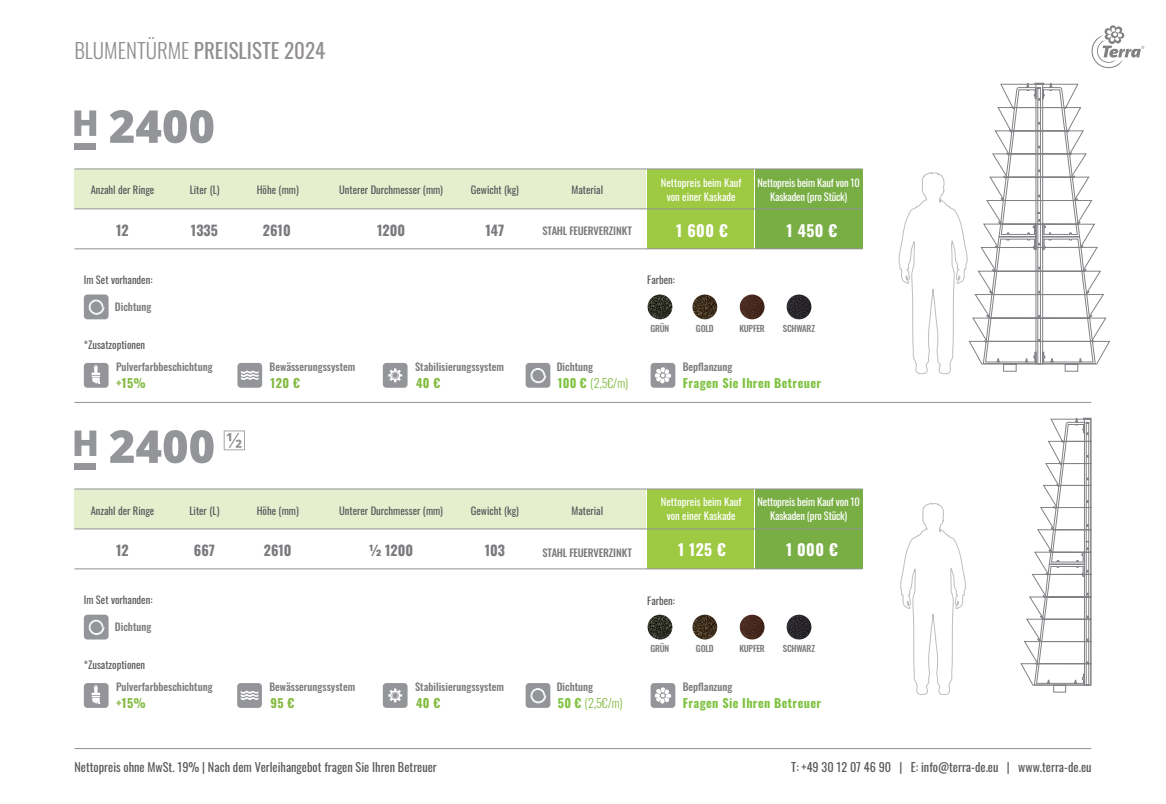
<style>
.page{position:relative;width:1166px;height:804px;background:#fff}
.page>*{position:absolute;margin:0;border:0;box-sizing:border-box;transform-origin:0 0}
.t1{font:21px "Oswald";color:#928e92}
.t2{font:700 15.75px "Oswald";letter-spacing:.03em;color:#fff}
.t3{font:700 14px "Oswald";color:#797a7d}
.t4{font:12.25px "Oswald";color:#58595b}
.t5{font:700 12.25px "Oswald";letter-spacing:.03em;color:#80c342}
.t6{font:300 12.25px "Oswald";color:#83ba41}
.t7{font:700 12.25px "Oswald";letter-spacing:.03em;color:#83ba41}
.t8{font:10.5px "Oswald";color:#58595b}
.t9{font:500 10.5px "Oswald";color:#797a7d}
.t10{font:10.5px/14px "Oswald";letter-spacing:-.02em;color:#fff;text-align:center}
.t11{font:10.5px/14px "Oswald";color:#fff;text-align:center}
.t12{font:500 10.5px "Oswald";letter-spacing:-.02em;color:#797a7d}
.t13{font:500 8.75px "Oswald";letter-spacing:-.025em;color:#797a7d}
.s1{font-weight:300}
.s2{font-weight:700;color:#80c342}
.s3{color:#80c342}
</style>
<div class="page">
<div style="left:647px;top:488px;width:107px;height:80px;background:#9ec942"></div>
<div style="left:755px;top:488px;width:107px;height:80px;background:#79ae45"></div>
<div style="left:647px;top:169px;width:107px;height:80px;background:#9ec942"></div>
<div style="left:755px;top:169px;width:107px;height:80px;background:#79ae45"></div>
<div style="left:74px;top:169px;width:571px;height:39px;background:#e5efce"></div>
<div style="left:74px;top:489px;width:571px;height:39px;background:#e5efce"></div>
<hr style="left:74px;top:168px;width:788px;height:1px;background:#929293">
<hr style="left:74px;top:488px;width:788px;height:1px;background:#929293">
<hr style="left:74px;top:208px;width:788px;height:1px;background:#929293">
<hr style="left:74px;top:528px;width:788px;height:1px;background:#929293">
<hr style="left:74px;top:248px;width:788px;height:1px;background:#929293">
<hr style="left:74px;top:402px;width:1017px;height:1px;background:#929293">
<hr style="left:74px;top:748px;width:1017px;height:1px;background:#929293">
<hr style="left:74px;top:568px;width:788px;height:1px;background:#929293">
<svg style="left:74px;top:110px;width:22px;height:26px"></svg>
<svg style="left:110px;top:110px;width:103px;height:33px"></svg>
<div style="left:74px;top:143px;width:22px;height:7px;background:#939598"></div>
<svg style="left:224px;top:430px;width:21px;height:20px"></svg>
<svg style="left:75px;top:430px;width:21px;height:26px"></svg>
<svg style="left:110px;top:430px;width:104px;height:33px"></svg>
<div style="left:75px;top:463px;width:21px;height:7px;background:#939598"></div>
<svg style="left:900px;top:503px;width:66px;height:192px"></svg>
<svg style="left:1020px;top:418px;width:71px;height:275px"></svg>
<svg style="left:898px;top:172px;width:70px;height:203px"></svg>
<svg style="left:968px;top:83px;width:142px;height:289px"></svg>
<svg style="left:1091px;top:25px;width:53px;height:43px"></svg>
<div style="left:383px;top:363px;width:24px;height:25px;background:#939598;border-radius:4px"></div>
<svg style="left:388px;top:368px;width:14px;height:14px"></svg>
<div style="left:237px;top:363px;width:25px;height:25px;background:#939598;border-radius:4px"></div>
<svg style="left:241px;top:370px;width:18px;height:10px"></svg>
<div style="left:650px;top:363px;width:25px;height:25px;background:#939598;border-radius:4px"></div>
<svg style="left:654px;top:367px;width:18px;height:17px"></svg>
<div style="left:84px;top:363px;width:25px;height:25px;background:#939598;border-radius:4px"></div>
<svg style="left:92px;top:365px;width:9px;height:19px"></svg>
<div style="left:526px;top:363px;width:24px;height:25px;background:#939598;border-radius:4px"></div>
<svg style="left:530px;top:368px;width:16px;height:15px"></svg>
<div style="left:383px;top:683px;width:24px;height:25px;background:#939598;border-radius:4px"></div>
<svg style="left:388px;top:688px;width:14px;height:14px"></svg>
<div style="left:237px;top:683px;width:25px;height:25px;background:#939598;border-radius:4px"></div>
<svg style="left:241px;top:690px;width:17px;height:10px"></svg>
<div style="left:650px;top:683px;width:25px;height:25px;background:#939598;border-radius:4px"></div>
<svg style="left:654px;top:687px;width:17px;height:17px"></svg>
<div style="left:84px;top:683px;width:25px;height:25px;background:#939598;border-radius:4px"></div>
<svg style="left:92px;top:685px;width:9px;height:19px"></svg>
<div style="left:526px;top:683px;width:24px;height:25px;background:#939598;border-radius:4px"></div>
<svg style="left:530px;top:688px;width:16px;height:15px"></svg>
<div style="left:84px;top:294px;width:25px;height:25px;background:#939598;border-radius:4px"></div>
<svg style="left:89px;top:300px;width:15px;height:15px"></svg>
<div style="left:84px;top:614px;width:25px;height:25px;background:#939598;border-radius:4px"></div>
<svg style="left:89px;top:620px;width:15px;height:15px"></svg>
<img style="left:647px;top:294px;width:25px;height:25px;border-radius:12px">
<img style="left:647px;top:614px;width:25px;height:25px;border-radius:12px">
<img style="left:692px;top:294px;width:25px;height:25px;border-radius:12px">
<img style="left:692px;top:614px;width:25px;height:25px;border-radius:12px">
<img style="left:740px;top:294px;width:24px;height:25px;border-radius:12px">
<img style="left:740px;top:614px;width:24px;height:25px;border-radius:12px">
<img style="left:786px;top:294px;width:25px;height:25px;border-radius:12px">
<img style="left:786px;top:614px;width:25px;height:25px;border-radius:12px">
<h1 class="t1" style="left:74px;top:32px;width:252px"><span class="s1">BLUMENTÜRME</span> PREISLISTE 2024</h1>
<p class="t8" style="left:91px;top:180px;width:65px">Anzahl der Ringe</p>
<h3 class="t3" style="left:116px;top:223px;width:14px">12</h3>
<p class="t8" style="left:84px;top:271px;width:70px">Im Set vorhanden:</p>
<p class="t9" style="left:115px;top:301px;width:38px">Dichtung</p>
<p class="t8" style="left:84px;top:335px;width:63px">*Zusatzoptionen</p>
<p class="t8" style="left:190px;top:180px;width:32px">Liter (L)</p>
<h3 class="t3" style="left:191px;top:223px;width:28px">1335</h3>
<p class="t8" style="left:257px;top:180px;width:43px">Höhe (mm)</p>
<h3 class="t3" style="left:263px;top:223px;width:29px">2610</h3>
<p class="t8" style="left:339px;top:180px;width:105px">Unterer Durchmesser (mm)</p>
<h3 class="t3" style="left:377px;top:223px;width:30px">1200</h3>
<p class="t8" style="left:471px;top:180px;width:50px">Gewicht (kg)</p>
<h3 class="t3" style="left:485px;top:223px;width:20px">147</h3>
<p class="t8" style="left:571px;top:180px;width:33px">Material</p>
<p class="t12" style="left:543px;top:225px;width:91px">STAHL FEUERVERZINKT</p>
<p class="t11" style="left:661px;top:175px;width:82px">Nettopreis beim Kauf von einer Kaskade</p>
<h2 class="t2" style="left:676px;top:222px;width:53px">1 600 €</h2>
<p class="t8" style="left:647px;top:271px;width:29px">Farben:</p>
<p class="t10" style="left:757px;top:175px;width:104px">Nettopreis beim Kauf von 10<br>Kaskaden (pro Stück)</p>
<h2 class="t2" style="left:786px;top:222px;width:52px">1 450 €</h2>
<p class="t13" style="left:650px;top:324px;width:20px">GRÜN</p>
<p class="t13" style="left:696px;top:324px;width:19px">GOLD</p>
<p class="t13" style="left:739px;top:324px;width:27px">KUPFER</p>
<p class="t13" style="left:783px;top:324px;width:34px">SCHWARZ</p>
<p class="t9" style="left:116px;top:361px;width:98px">Pulverfarbbeschichtung</p>
<p class="t9" style="left:270px;top:361px;width:87px">Bewässerungssystem</p>
<p class="t9" style="left:415px;top:361px;width:91px">Stabilisierungssystem</p>
<p class="t9" style="left:557px;top:361px;width:38px">Dichtung</p>
<p class="t9" style="left:683px;top:361px;width:51px">Bepflanzung</p>
<p class="t7" style="left:116px;top:376px;width:31px">+15%</p>
<p class="t7" style="left:271px;top:376px;width:31px">120 €</p>
<p class="t7" style="left:416px;top:376px;width:26px">40 €</p>
<p class="t6" style="left:558px;top:372px;width:72px"><span class="s2">100 €</span> <span class="s3">(</span>2,5€/m)</p>
<p class="t5" style="left:683px;top:376px;width:140px">Fragen Sie Ihren Betreuer</p>
<p class="t8" style="left:91px;top:501px;width:65px">Anzahl der Ringe</p>
<h3 class="t3" style="left:116px;top:543px;width:14px">12</h3>
<p class="t8" style="left:84px;top:591px;width:70px">Im Set vorhanden:</p>
<p class="t9" style="left:115px;top:621px;width:38px">Dichtung</p>
<p class="t8" style="left:84px;top:655px;width:63px">*Zusatzoptionen</p>
<p class="t8" style="left:189px;top:501px;width:32px">Liter (L)</p>
<h3 class="t3" style="left:194px;top:543px;width:23px">667</h3>
<p class="t8" style="left:257px;top:501px;width:43px">Höhe (mm)</p>
<h3 class="t3" style="left:264px;top:543px;width:29px">2610</h3>
<p class="t8" style="left:339px;top:501px;width:105px">Unterer Durchmesser (mm)</p>
<h3 class="t3" style="left:369px;top:543px;width:46px">½ 1200</h3>
<p class="t8" style="left:471px;top:501px;width:50px">Gewicht (kg)</p>
<h3 class="t3" style="left:485px;top:543px;width:22px">103</h3>
<p class="t8" style="left:571px;top:501px;width:33px">Material</p>
<p class="t12" style="left:543px;top:547px;width:91px">STAHL FEUERVERZINKT</p>
<p class="t11" style="left:661px;top:494px;width:82px">Nettopreis beim Kauf von einer Kaskade</p>
<p class="t10" style="left:757px;top:494px;width:104px">Nettopreis beim Kauf von 10<br>Kaskaden (pro Stück)</p>
<h2 class="t2" style="left:678px;top:541px;width:50px">1 125 €</h2>
<h2 class="t2" style="left:786px;top:541px;width:53px">1 000 €</h2>
<p class="t8" style="left:647px;top:591px;width:29px">Farben:</p>
<p class="t13" style="left:650px;top:644px;width:20px">GRÜN</p>
<p class="t13" style="left:696px;top:644px;width:19px">GOLD</p>
<p class="t13" style="left:739px;top:644px;width:27px">KUPFER</p>
<p class="t13" style="left:783px;top:644px;width:34px">SCHWARZ</p>
<p class="t9" style="left:116px;top:681px;width:98px">Pulverfarbbeschichtung</p>
<p class="t9" style="left:269px;top:681px;width:87px">Bewässerungssystem</p>
<p class="t9" style="left:415px;top:681px;width:91px">Stabilisierungssystem</p>
<p class="t9" style="left:557px;top:681px;width:38px">Dichtung</p>
<p class="t9" style="left:683px;top:681px;width:51px">Bepflanzung</p>
<p class="t7" style="left:116px;top:696px;width:31px">+15%</p>
<p class="t7" style="left:270px;top:696px;width:25px">95 €</p>
<p class="t7" style="left:416px;top:696px;width:26px">40 €</p>
<p class="t6" style="left:558px;top:692px;width:66px"><span class="s2">50 €</span> <span class="s3">(</span>2,5€/m)</p>
<p class="t5" style="left:683px;top:696px;width:140px">Fragen Sie Ihren Betreuer</p>
<p class="t4" style="left:74px;top:756px;width:364px">Nettopreis ohne MwSt. 19% | Nach dem Verleihangebot fragen Sie Ihren Betreuer</p>
<p class="t4" style="left:791px;top:756px;width:302px">T: +49 30 12 07 46 90 | E: info@terra-de.eu | www.terra-de.eu</p>
</div>
